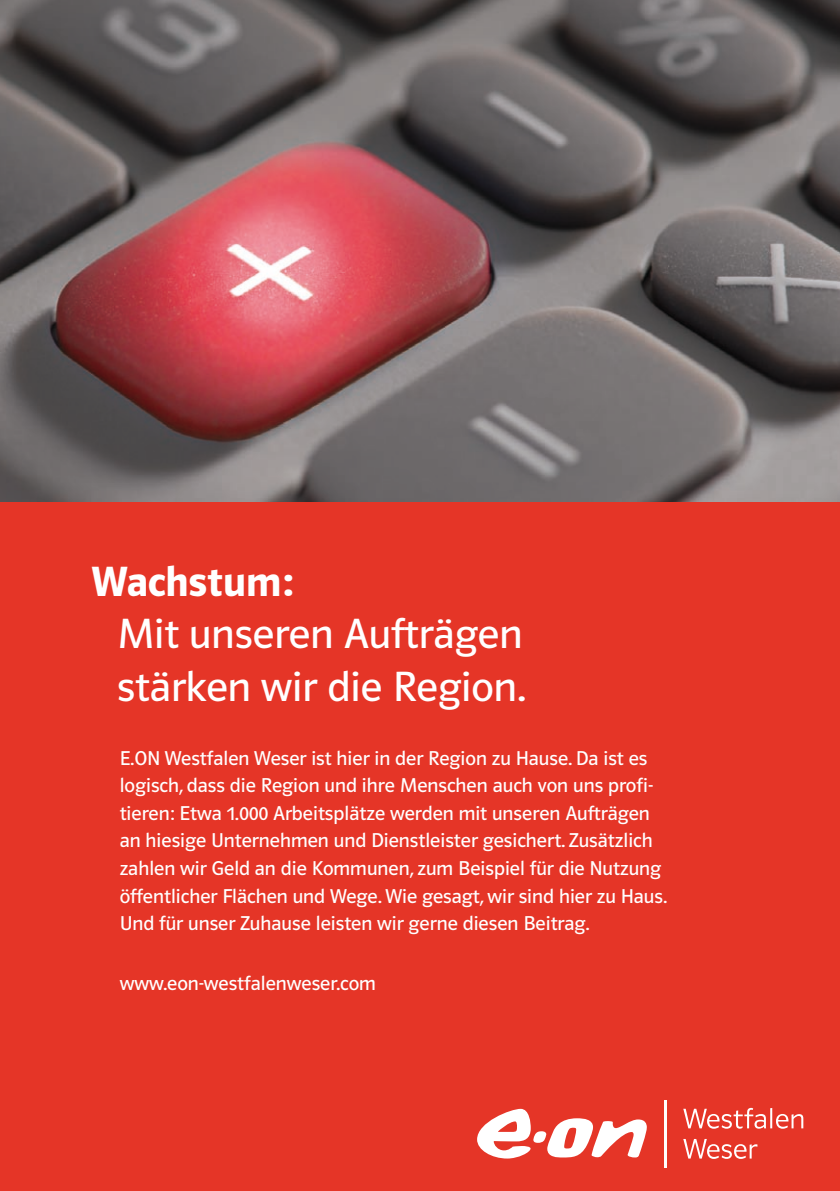
<style>
.page{position:relative;width:840px;height:1191px;background:#fff}
.page>*{position:absolute;margin:0;border:0;box-sizing:border-box;transform-origin:0 0}
.t1{font:43.8px/52.4px "Polo 22 K Buch";color:#fff}
.t2{font:43.8px "Polo 22 K Hfett";color:#fff}
.t3{font:20.8px/27.6px "Polo 22 K Buch";color:#fff}
</style>
<div class="page">
<div style="left:0;top:0;width:839px;height:1191px;background:#e53527"></div>
<hr style="left:663px;top:1099px;width:2px;height:68px;background:#fff">
<svg style="left:477px;top:1108px;width:169px;height:50px"></svg>
<svg style="left:683px;top:1139px;width:74px;height:19px"></svg>
<svg style="left:683px;top:1107px;width:82px;height:21px"></svg>
<hr style="left:769px;top:1108px;width:2px;height:20px;background:#fff">
<svg style="left:776px;top:1114px;width:26px;height:14px"></svg>
<img style="left:0;top:0;width:839px;height:501px">
<h1 class="t2" style="left:92px;top:558px;width:203px">Wachstum:</h1>
<h1 class="t1" style="left:117px;top:608px;width:410px">Mit unseren Aufträgen stärken wir die Region.</h1>
<p class="t3" style="left:120px;top:744px;width:548px">E.ON Westfalen Weser ist hier in der Region zu Hause. Da ist es logisch, dass die Region und ihre Menschen auch von uns profi&shy;tieren: Etwa 1.000 Arbeitsplätze werden mit unseren Aufträgen an hiesige Unternehmen und Dienstleister gesichert. Zusätzlich zahlen wir Geld an die Kommunen, zum Beispiel für die Nutzung öffentlicher Flächen und Wege. Wie gesagt, wir sind hier zu Haus.<br>Und für unser Zuhause leisten wir gerne diesen Beitrag.</p>
<p class="t3" style="left:120px;top:969px;width:257px">www.eon-westfalenweser.com</p>
</div>
